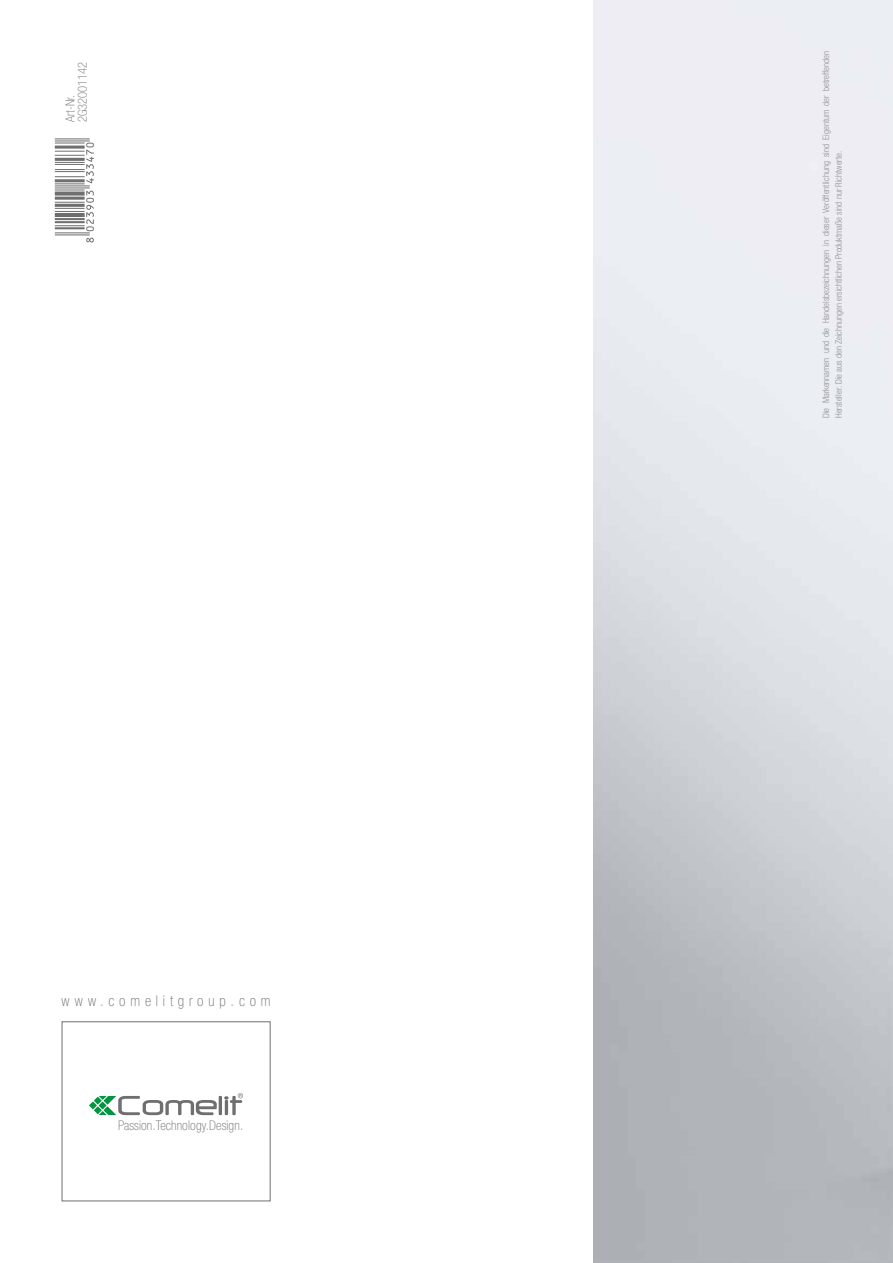
<style>
.page{position:relative;width:893px;height:1263px;background:#fff}
.page>*{position:absolute;margin:0;border:0;box-sizing:border-box;transform-origin:0 0}
.t1{font:100 condensed 15px "Helvetica Neue LTW1 G";letter-spacing:.32em;color:#706f6f}
.t2{font:100 condensed 13.35px "Helvetica Neue LTW1 G";letter-spacing:.01em;color:#706f6f}
.t3{font:100 condensed 12.45px/12.5px "Helvetica Neue LTW1 G";color:#706f6f}
.t4{font:300 condensed 9px/12.6px "Helvetica Neue LTW1 G";color:#9d9d9c}
</style>
<div class="page">
<div style="left:62px;top:1021px;width:209px;height:180px;border:1px solid #706f6f"></div>
<svg style="left:89px;top:1101px;width:8px;height:8px"></svg>
<svg style="left:94px;top:1106px;width:8px;height:8px"></svg>
<svg style="left:94px;top:1096px;width:8px;height:9px"></svg>
<svg style="left:99px;top:1093px;width:144px;height:22px"></svg>
<svg style="left:55px;top:138px;width:39px;height:105px"></svg>
<h3 class="t3" style="left:64px;top:122px;width:62px;rotate:-90deg">Art-Nr.<br>2G32001142</h3>
<h1 class="t1" style="left:62px;top:992px;width:210px">www.comelitgroup.com</h1>
<h2 class="t2" style="left:118px;top:1117px;width:126px">Passion.Technology.Design.</h2>
<p class="t4" style="left:820px;top:418px;width:368px;rotate:-90deg">Die Markennamen und die Handelsbezeichnungen in dieser Veröffentlichung sind Eigentum der betreffenden<br>Hersteller. Die aus den Zeichnungen ersichtlichen Produktmaße sind nur Richtwerte.</p>
</div>
